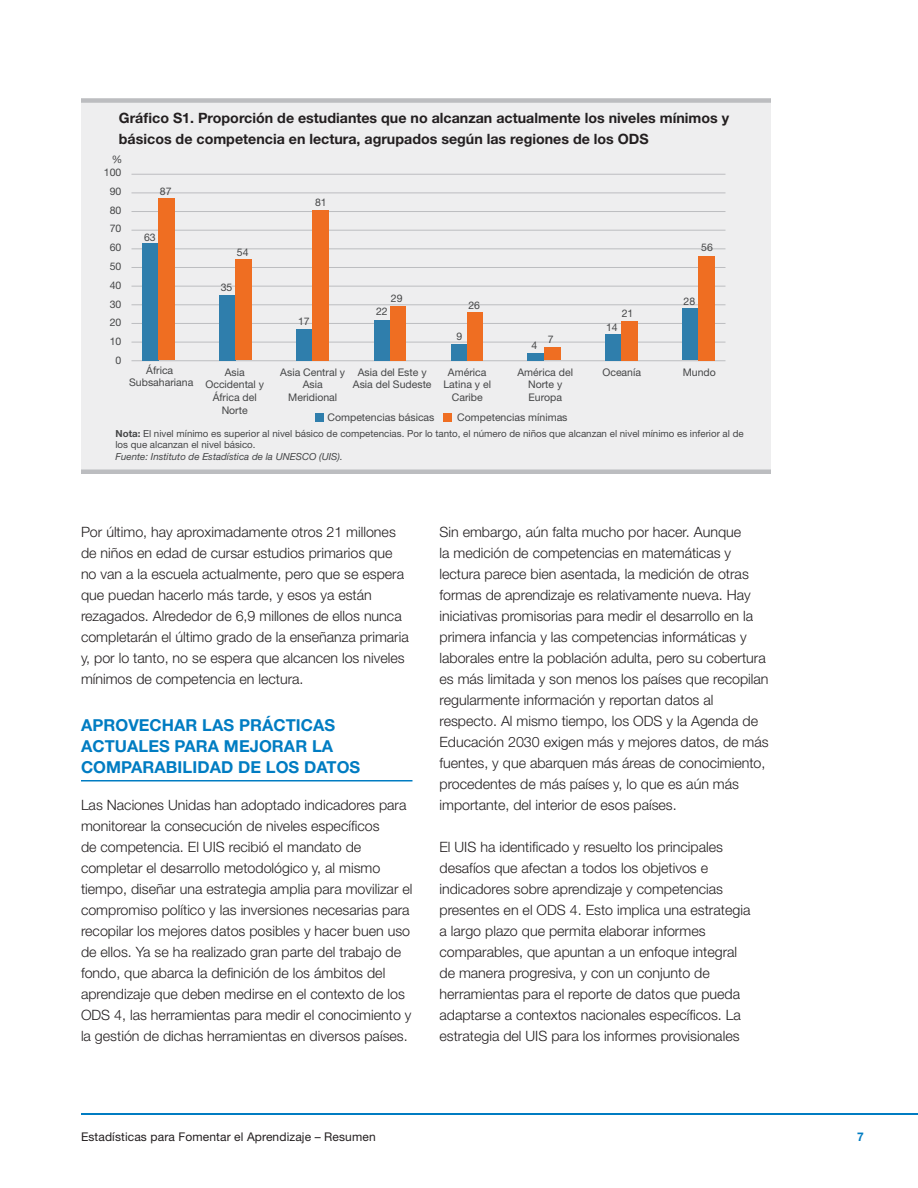
<style>
.page{position:relative;width:918px;height:1188px;background:#fff}
.page>*{position:absolute;margin:0;border:0;box-sizing:border-box;transform-origin:0 0}
.t1{font:700 16.5px/21px "Helvetica Neue LT Std";letter-spacing:.005em;color:#007cc2}
.t2{font:300 14.25px/21px "Helvetica Neue LT Std";color:#231f20}
.t3{font:700 14.25px/21px "Helvetica Neue LT Std";color:#231f20}
.t4{font:12px "Helvetica Neue LT Std";letter-spacing:.01em;color:#231f20}
.t5{font:700 12px "Helvetica Neue LT Std";color:#007cc2}
.t6{font:10.5px/12.6px "Helvetica Neue LT Std";color:#454647;text-align:center}
.t7{font:9.75px/11.7px "Helvetica Neue LT Std";color:#454647}
.t8{font:italic 9.75px "Helvetica Neue LT Std";color:#454647}
.s1{font-weight:700}
</style>
<div class="page">
<hr style="left:81px;top:1113px;width:837px;height:2px;background:#007cc2">
<hr style="left:81px;top:780px;width:331px;height:2px;background:#007cc2">
<div style="left:81px;top:98px;width:690px;height:376px;background:#eeeeef"></div>
<div style="left:315px;top:413px;width:8px;height:9px;background:#2f7eac"></div>
<div style="left:444px;top:413px;width:8px;height:9px;background:#ef6e22"></div>
<hr style="left:131px;top:174px;width:594px;height:1px;background:#bcbdc0">
<hr style="left:131px;top:193px;width:594px;height:1px;background:#bcbdc0">
<hr style="left:131px;top:211px;width:594px;height:1px;background:#bcbdc0">
<hr style="left:131px;top:230px;width:594px;height:1px;background:#bcbdc0">
<hr style="left:131px;top:248px;width:594px;height:1px;background:#bcbdc0">
<hr style="left:131px;top:267px;width:594px;height:1px;background:#bcbdc0">
<hr style="left:131px;top:286px;width:594px;height:1px;background:#bcbdc0">
<hr style="left:131px;top:304px;width:594px;height:1px;background:#bcbdc0">
<hr style="left:131px;top:323px;width:594px;height:1px;background:#bcbdc0">
<hr style="left:131px;top:342px;width:594px;height:1px;background:#bcbdc0">
<hr style="left:131px;top:360px;width:594px;height:1px;background:#bcbdc0">
<div style="left:682px;top:308px;width:16px;height:52px;background:#2f7eac"></div>
<div style="left:698px;top:256px;width:17px;height:104px;background:#ef6e22"></div>
<div style="left:605px;top:334px;width:16px;height:26px;background:#2f7eac"></div>
<div style="left:621px;top:321px;width:17px;height:39px;background:#ef6e22"></div>
<div style="left:528px;top:353px;width:16px;height:7px;background:#2f7eac"></div>
<div style="left:544px;top:348px;width:17px;height:12px;background:#ef6e22"></div>
<div style="left:451px;top:344px;width:16px;height:16px;background:#2f7eac"></div>
<div style="left:467px;top:312px;width:15px;height:48px;background:#ef6e22"></div>
<div style="left:374px;top:320px;width:16px;height:40px;background:#2f7eac"></div>
<div style="left:390px;top:306px;width:15px;height:54px;background:#ef6e22"></div>
<div style="left:296px;top:329px;width:17px;height:31px;background:#2f7eac"></div>
<div style="left:313px;top:210px;width:16px;height:150px;background:#ef6e22"></div>
<div style="left:219px;top:295px;width:16px;height:65px;background:#2f7eac"></div>
<div style="left:235px;top:259px;width:17px;height:101px;background:#ef6e22"></div>
<div style="left:142px;top:243px;width:16px;height:117px;background:#2f7eac"></div>
<div style="left:158px;top:198px;width:17px;height:162px;background:#ef6e22"></div>
<p class="t3" style="left:119px;top:107px;width:612px">Gráfico S1. Proporción de estudiantes que no alcanzan actualmente los niveles mínimos y básicos de competencia en lectura, agrupados según las regiones de los ODS</p>
<p class="t6" style="left:112px;top:153px;width:12px">%</p>
<p class="t6" style="left:104px;top:163px;width:19px;line-height:18.8px;text-align:right">100<br>90<br>80<br>70<br>60<br>50<br>40<br>30<br>20<br>10<br>0</p>
<p class="t6" style="left:160px;top:185px;width:13px">87</p>
<p class="t6" style="left:144px;top:231px;width:13px">63</p>
<p class="t6" style="left:129px;top:363px;width:66px">África<br>Subsahariana</p>
<p class="t6" style="left:237px;top:246px;width:13px">54</p>
<p class="t6" style="left:221px;top:281px;width:13px">35</p>
<p class="t6" style="left:315px;top:196px;width:13px">81</p>
<p class="t6" style="left:298px;top:315px;width:13px">17</p>
<p class="t6" style="left:391px;top:292px;width:13px">29</p>
<p class="t6" style="left:376px;top:305px;width:13px">22</p>
<p class="t6" style="left:468px;top:299px;width:13px">26</p>
<p class="t6" style="left:457px;top:330px;width:7px">9</p>
<p class="t6" style="left:532px;top:339px;width:7px">4</p>
<p class="t6" style="left:548px;top:333px;width:7px">7</p>
<p class="t6" style="left:622px;top:306px;width:13px">21</p>
<p class="t6" style="left:606px;top:321px;width:13px">14</p>
<p class="t6" style="left:701px;top:241px;width:13px">56</p>
<p class="t6" style="left:684px;top:294px;width:13px">28</p>
<p class="t6" style="left:205px;top:366px;width:60px">Asia<br>Occidental y<br>África del<br>Norte</p>
<p class="t6" style="left:280px;top:366px;width:66px">Asia Central y<br>Asia<br>Meridional</p>
<p class="t6" style="left:443px;top:366px;width:49px">América<br>Latina y el<br>Caribe</p>
<p class="t6" style="left:517px;top:366px;width:57px">América del<br>Norte y<br>Europa</p>
<p class="t6" style="left:358px;top:366px;width:70px">Asia del Este y</p>
<p class="t6" style="left:602px;top:366px;width:40px">Oceanía</p>
<p class="t6" style="left:683px;top:366px;width:35px">Mundo</p>
<p class="t6" style="left:353px;top:378px;width:80px">Asia del Sudeste</p>
<p class="t6" style="left:328px;top:411px;width:108px">Competencias básicas</p>
<p class="t6" style="left:457px;top:411px;width:112px">Competencias mínimas</p>
<p class="t7" style="left:116px;top:427px;width:630px"><span class="s1">Nota:</span> El nivel mínimo es superior al nivel básico de competencias. Por lo tanto, el número de niños que alcanzan el nivel mínimo es inferior al de los que alcanzan el nivel básico.</p>
<p class="t8" style="left:116px;top:451px;width:229px">Fuente: Instituto de Estadística de la UNESCO (UIS).</p>
<p class="t2" style="left:81px;top:521px;width:329px">Por último, hay aproximadamente otros 21 millones de niños en edad de cursar estudios primarios que no van a la escuela actualmente, pero que se espera que puedan hacerlo más tarde, y esos ya están rezagados. Alrededor de 6,9 millones de ellos nunca completarán el último grado de la enseñanza primaria y, por lo tanto, no se espera que alcancen los niveles mínimos de competencia en lectura.</p>
<p class="t1" style="left:81px;top:714px;width:281px">APROVECHAR LAS PRÁCTICAS<br>ACTUALES PARA MEJORAR LA<br>COMPARABILIDAD DE LOS DATOS</p>
<p class="t2" style="left:81px;top:794px;width:333px">Las Naciones Unidas han adoptado indicadores para monitorear la consecución de niveles específicos<br>de competencia. El UIS recibió el mandato de completar el desarrollo metodológico y, al mismo tiempo, diseñar una estrategia amplia para movilizar el compromiso político y las inversiones necesarias para recopilar los mejores datos posibles y hacer buen uso de ellos. Ya se ha realizado gran parte del trabajo de fondo, que abarca la definición de los ámbitos del aprendizaje que deben medirse en el contexto de los ODS 4, las herramientas para medir el conocimiento y la gestión de dichas herramientas en diversos países.</p>
<p class="t2" style="left:440px;top:521px;width:331px">Sin embargo, aún falta mucho por hacer. Aunque<br>la medición de competencias en matemáticas y lectura parece bien asentada, la medición de otras formas de aprendizaje es relativamente nueva. Hay iniciativas promisorias para medir el desarrollo en la primera infancia y las competencias informáticas y laborales entre la población adulta, pero su cobertura es más limitada y son menos los países que recopilan regularmente información y reportan datos al respecto. Al mismo tiempo, los ODS y la Agenda de Educación 2030 exigen más y mejores datos, de más fuentes, y que abarquen más áreas de conocimiento, procedentes de más países y, lo que es aún más importante, del interior de esos países.</p>
<p class="t2" style="left:440px;top:836px;width:312px">El UIS ha identificado y resuelto los principales desafíos que afectan a todos los objetivos e indicadores sobre aprendizaje y competencias presentes en el ODS 4. Esto implica una estrategia a largo plazo que permita elaborar informes comparables, que apuntan a un enfoque integral de manera progresiva, y con un conjunto de herramientas para el reporte de datos que pueda adaptarse a contextos nacionales específicos. La estrategia del UIS para los informes provisionales</p>
<p class="t4" style="left:81px;top:1130px;width:296px">Estadísticas para Fomentar el Aprendizaje – Resumen</p>
<p class="t5" style="left:857px;top:1129px;width:8px">7</p>
</div>
